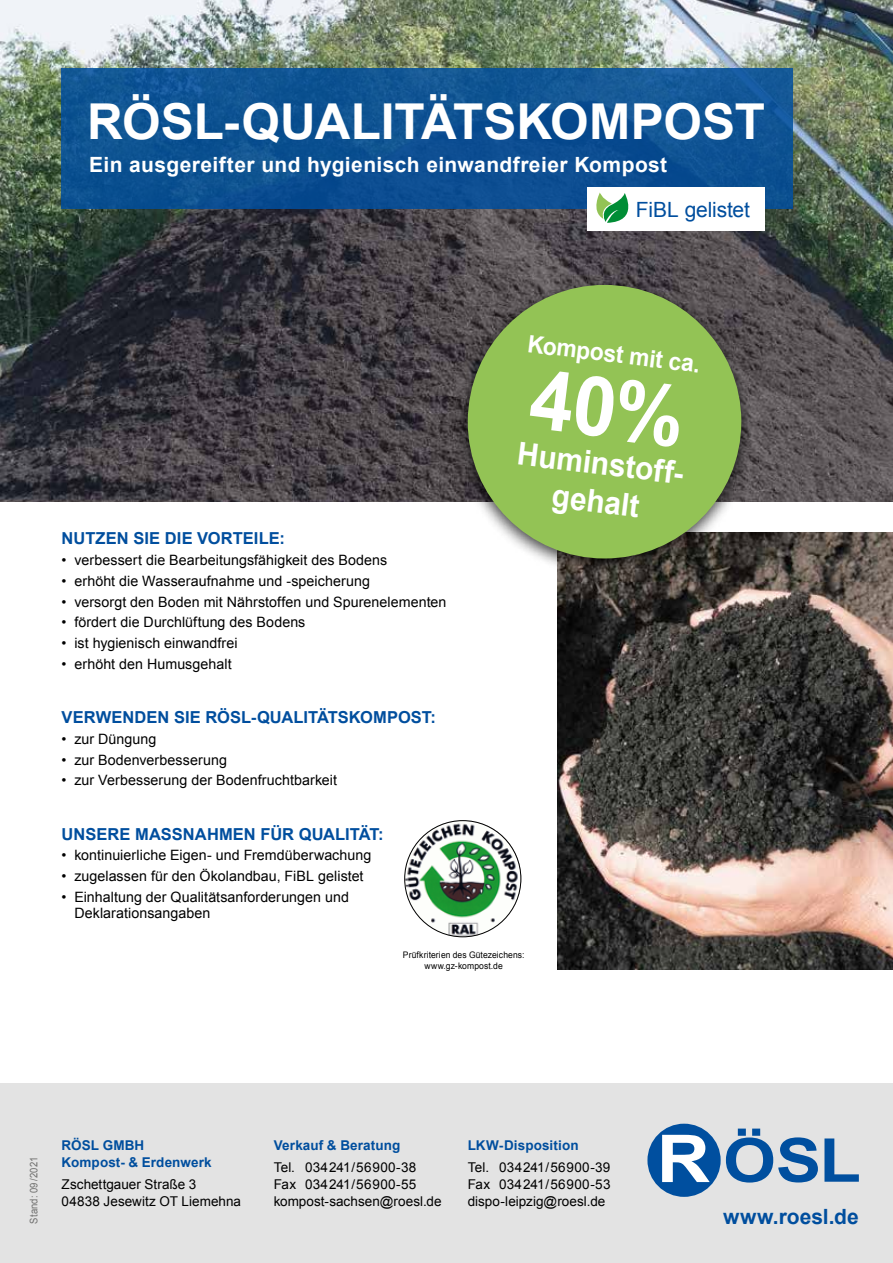
<style>
.page{position:relative;width:893px;height:1263px;background:#fff}
.page>*{position:absolute;margin:0;border:0;box-sizing:border-box;transform-origin:0 0}
.t1{font:700 49.5px "Arial";color:#fff}
.t2{font:700 31.5px/37.8px "Arial";color:#fff;text-align:center;scale:.95 1}
.t3{font:700 24px "Arial";color:#fff;scale:.95 1}
.t4{font:700 21px "Arial";letter-spacing:.02em;color:#fff}
.t5{font:21px "Arial";letter-spacing:-.01em;color:#004e9e}
.t6{font:700 21px "Arial";letter-spacing:.005em;color:#004e9e}
.t7{font:700 16.5px "Arial";letter-spacing:.005em;color:#004e9e}
.t8{font:14.25px/16.5px "Arial";letter-spacing:.005em;color:#000}
.t9{font:13.5px/17.2px "Arial";letter-spacing:.005em;color:#000}
.t10{font:700 13.5px/17.2px "Arial";letter-spacing:.01em;color:#004e9e}
.t11{font:10.5px "Arial";letter-spacing:.02em;color:#6f6f6e;scale:.9 1}
.t12{font:9px/11.2px "Arial";letter-spacing:.01em;color:#000;text-align:center;scale:.95 1}
</style>
<div class="page">
<div style="left:0;top:1083px;width:893px;height:180px;background:#e3e3e3"></div>
<img style="left:0;top:0;width:893px;height:502px">
<div style="left:62px;top:68px;width:731px;height:140px;background:#0e5192"></div>
<div style="left:587px;top:187px;width:178px;height:44px;background:#fff"></div>
<svg style="left:824px;top:1138px;width:35px;height:44px"></svg>
<svg style="left:726px;top:1128px;width:92px;height:54px"></svg>
<div style="left:647px;top:1124px;width:74px;height:73px;background:#004f9f;border-radius:50%"></div>
<svg style="left:662px;top:1135px;width:48px;height:47px"></svg>
<svg style="left:596px;top:192px;width:32px;height:31px"></svg>
<img style="left:557px;top:533px;width:336px;height:437px">
<img style="left:404px;top:820px;width:117px;height:117px;border-radius:58px">
<div style="left:453px;top:275px;width:302px;height:302px;background:#000;opacity:.75"></div>
<div style="left:468px;top:285px;width:273px;height:273px;background:#93c355;border-radius:50%"></div>
<h1 class="t1" style="left:87px;top:89px;width:679px">RÖSL-QUALITÄTSKOMPOST</h1>
<h3 class="t4" style="left:89px;top:151px;width:580px">Ein ausgereifter und hygienisch einwandfreier Kompost</h3>
<h3 class="t5" style="left:636px;top:196px;width:115px">FiBL gelistet</h3>
<h3 class="t3" style="left:530px;top:328px;width:184px;rotate:7deg">Kompost mit ca.</h3>
<h2 class="t2" style="left:520px;top:435px;width:183px;rotate:7deg">Huminstoff&shy;gehalt</h2>
<p class="t7" style="left:62px;top:528px;width:225px">NUTZEN SIE DIE VORTEILE:</p>
<p class="t8" style="left:62px;top:552px;width:327px">• verbessert die Bearbeitungsfähigkeit des Bodens</p>
<p class="t8" style="left:62px;top:573px;width:310px">• erhöht die Wasseraufnahme und -speicherung</p>
<p class="t8" style="left:62px;top:593px;width:386px">• versorgt den Boden mit Nährstoffen und Spurenelementen</p>
<p class="t8" style="left:62px;top:614px;width:245px">• fördert die Durchlüftung des Bodens</p>
<p class="t8" style="left:62px;top:635px;width:177px">• ist hygienisch einwandfrei</p>
<p class="t8" style="left:62px;top:656px;width:172px">• erhöht den Humusgehalt</p>
<p class="t7" style="left:62px;top:706px;width:376px">VERWENDEN SIE RÖSL-QUALITÄTSKOMPOST:</p>
<p class="t8" style="left:62px;top:731px;width:96px">• zur Düngung</p>
<p class="t8" style="left:62px;top:751px;width:167px">• zur Bodenverbesserung</p>
<p class="t8" style="left:62px;top:772px;width:277px">• zur Verbesserung der Bodenfruchtbarkeit</p>
<p class="t7" style="left:62px;top:823px;width:323px">UNSERE MASSNAHMEN FÜR QUALITÄT:</p>
<p class="t8" style="left:62px;top:847px;width:311px">• kontinuierliche Eigen- und Fremdüberwachung</p>
<p class="t8" style="left:62px;top:868px;width:303px">• zugelassen für den Ökolandbau, FiBL gelistet</p>
<p class="t8" style="left:74px;top:889px;width:276px;text-indent:-13px">• Einhaltung der Qualitätsanforderungen und<br>Deklarationsangaben</p>
<p class="t12" style="left:403px;top:949px;width:129px">Prüfkriterien des Gütezeichens: www.gz-kompost.de</p>
<p class="t11" style="left:27px;top:1224px;width:76px;rotate:-90deg">Stand: 09 / 2021</p>
<p class="t10" style="left:62px;top:1137px;width:152px">RÖSL GMBH<br>Kompost- &amp; Erdenwerk</p>
<p class="t9" style="left:62px;top:1176px;width:181px">Zschettgauer Straße 3<br>04838 Jesewitz OT Liemehna</p>
<p class="t10" style="left:274px;top:1137px;width:128px">Verkauf &amp; Beratung</p>
<p class="t9" style="left:274px;top:1158px;width:169px">Tel. 034 241 / 56 900-38<br>Fax 034 241 / 56 900-55 kompost-sachsen@roesl.de</p>
<p class="t10" style="left:468px;top:1137px;width:112px">LKW-Disposition</p>
<p class="t9" style="left:468px;top:1158px;width:144px;text-align:justify">Tel. 034 241 / 56 900-39<br>Fax 034 241 / 56 900-53 dispo-leipzig@roesl.de</p>
<h3 class="t6" style="left:723px;top:1202px;width:137px">www.roesl.de</h3>
</div>
